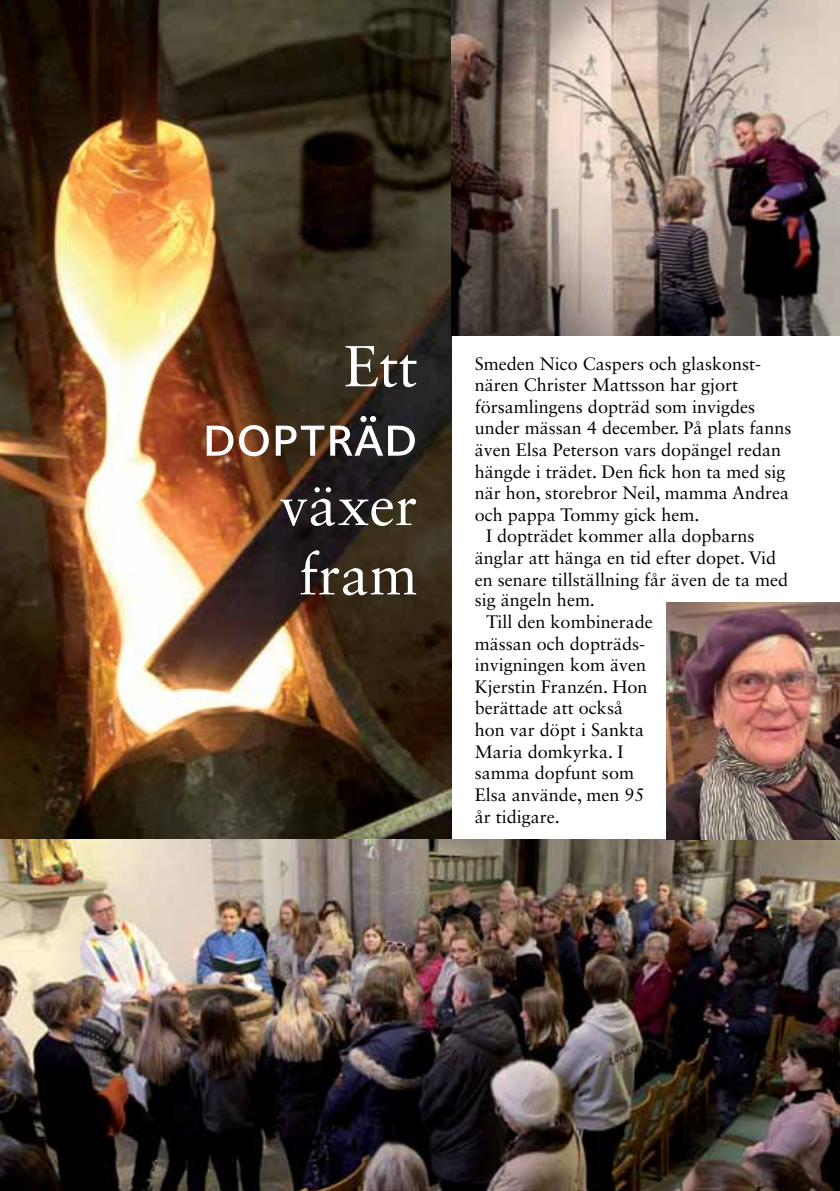
<style>
.page{position:relative;width:840px;height:1191px;background:#fff}
.page>*{position:absolute;margin:0;border:0;box-sizing:border-box;transform-origin:0 0}
.t1{font:57.8px/69.4px "Sabon LT Std";color:#fff;text-align:center}
.t2{font:57.8px "Foundry Sterling Medium Expert";color:#fff}
.t3{font:18px "Sabon LT Std";color:#000}
</style>
<div class="page">
<img style="left:0;top:0;width:451px;height:839px">
<img style="left:451px;top:0;width:388px;height:335px">
<img style="left:0;top:839px;width:839px;height:352px">
<img style="left:666px;top:602px;width:173px;height:237px">
<h1 class="t1" style="left:343px;top:331px;width:75px">Ett</h1>
<h1 class="t2" style="left:202px;top:402px;width:216px">dopträd</h1>
<h1 class="t1" style="left:279px;top:470px;width:140px">växer fram</h1>
<p class="t3" style="left:474px;top:352px;width:288px">Smeden Nico Caspers och glaskonst-</p>
<p class="t3" style="left:474px;top:374px;width:265px">nären Christer Mattsson har gjort</p>
<p class="t3" style="left:474px;top:396px;width:282px">församlingens dopträd som invigdes</p>
<p class="t3" style="left:474px;top:417px;width:318px">under mässan 4 december. På plats fanns</p>
<p class="t3" style="left:474px;top:439px;width:308px">även Elsa Peterson vars dopängel redan</p>
<p class="t3" style="left:474px;top:460px;width:312px">hängde i trädet. Den fick hon ta med sig</p>
<p class="t3" style="left:474px;top:482px;width:315px">när hon, storebror Neil, mamma Andrea</p>
<p class="t3" style="left:474px;top:504px;width:226px">och pappa Tommy gick hem.</p>
<p class="t3" style="left:486px;top:525px;width:270px">I dopträdet kommer alla dopbarns</p>
<p class="t3" style="left:474px;top:547px;width:303px">änglar att hänga en tid efter dopet. Vid</p>
<p class="t3" style="left:474px;top:568px;width:315px">en senare tillställning får även de ta med</p>
<p class="t3" style="left:474px;top:589px;width:122px">sig ängeln hem.</p>
<p class="t3" style="left:486px;top:611px;width:168px">Till den kombinerade</p>
<p class="t3" style="left:474px;top:632px;width:172px">mässan och dopträds-</p>
<p class="t3" style="left:474px;top:654px;width:173px">invigningen kom även</p>
<p class="t3" style="left:474px;top:676px;width:174px">Kjerstin Franzén. Hon</p>
<p class="t3" style="left:474px;top:697px;width:149px">berättade att också</p>
<p class="t3" style="left:474px;top:719px;width:171px">hon var döpt i Sankta</p>
<p class="t3" style="left:474px;top:740px;width:150px">Maria domkyrka. I</p>
<p class="t3" style="left:474px;top:762px;width:160px">samma dopfunt som</p>
<p class="t3" style="left:474px;top:784px;width:171px">Elsa använde, men 95</p>
<p class="t3" style="left:474px;top:805px;width:87px">år tidigare.</p>
</div>
